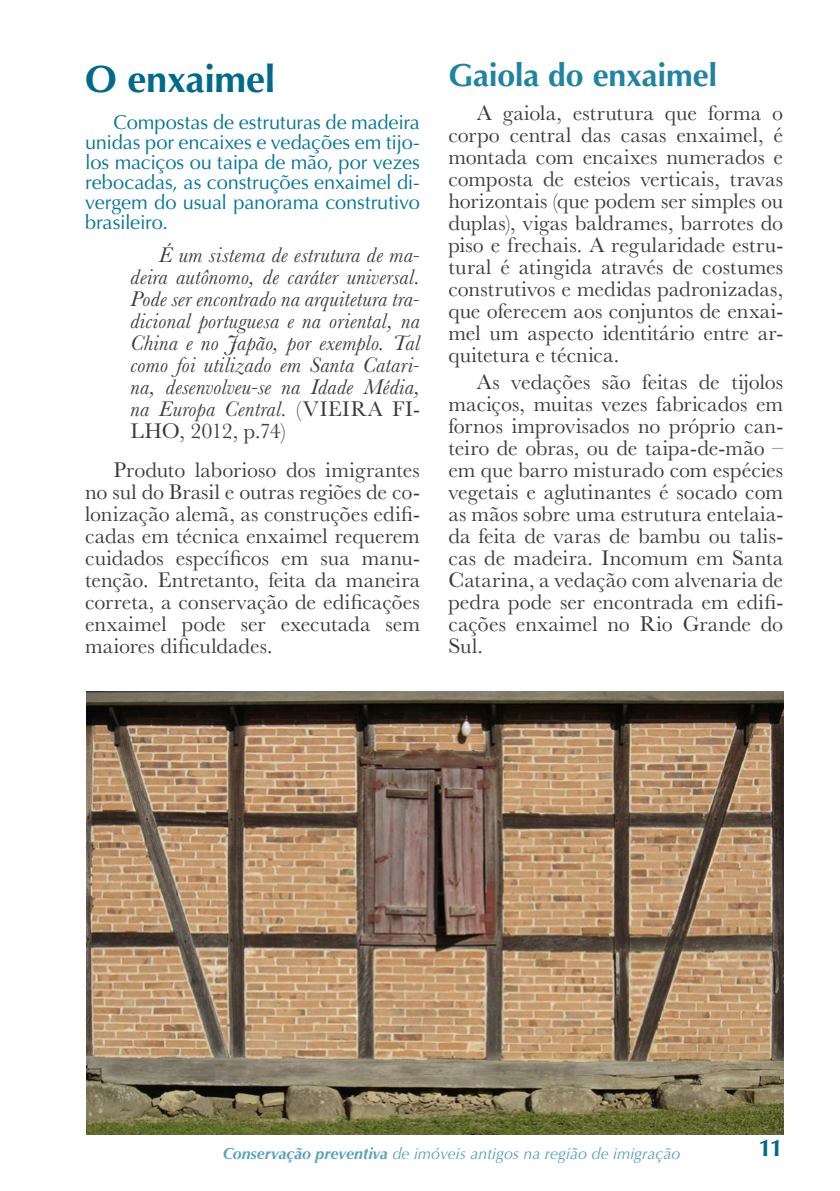
<style>
.page{position:relative;width:840px;height:1191px;background:#fff}
.page>*{position:absolute;margin:0;border:0;box-sizing:border-box;transform-origin:0 0}
.t1{font:700 38px "Optima";letter-spacing:-.01em;color:#00698c}
.t2{font:700 32px "Optima";letter-spacing:-.01em;color:#1f84a4}
.t3{font:700 24px "Optima";color:#00698c}
.t4{font:22px/22px "Baskerville";letter-spacing:.005em;color:#3c3c3b;text-align:justify}
.t5{font:italic 22px/22px "Baskerville";letter-spacing:.01em;color:#3c3c3b;text-align:justify}
.t6{font:20px/20px "Optima";letter-spacing:-.01em;color:#007698;text-align:justify}
.t7{font:italic 16px "Optima";color:#1f84a4}
.s1{font-style:normal}
.s2{font-weight:700}
</style>
<div class="page">
<img style="left:86px;top:692px;width:696px;height:442px">
<h1 class="t1" style="left:85px;top:57px;width:192px">O enxaimel</h1>
<p class="t6" style="left:85px;top:112px;width:336px;text-indent:28px">Compostas de estruturas de madeira unidas por encaixes e vedações em tijo&shy;los maciços ou taipa de mão, por vezes rebocadas, as construções enxaimel di&shy;vergem do usual panorama construtivo brasileiro.</p>
<p class="t5" style="left:130px;top:244px;width:291px;text-indent:28px">É um sistema de estrutura de ma&shy;deira autônomo, de caráter universal.<br>Pode ser encontrado na arquitetura tra&shy;dicional portuguesa e na oriental, na China e no Japão, por exemplo. Tal como foi utilizado em Santa Catari&shy;na, desenvolveu-se na Idade Média, na Europa Central. <span class="s1">(VIEIRA FI-LHO, 2012, p.74)</span></p>
<p class="t4" style="left:85px;top:459px;width:336px;text-indent:28px">Produto laborioso dos imigrantes no sul do Brasil e outras regiões de co&shy;lonização alemã, as construções edifi&shy;cadas em técnica enxaimel requerem cuidados específicos em sua manu&shy;tenção. Entretanto, feita da maneira correta, a conservação de edificações enxaimel pode ser executada sem maiores dificuldades.</p>
<h2 class="t2" style="left:448px;top:57px;width:270px">Gaiola do enxaimel</h2>
<p class="t4" style="left:448px;top:102px;width:336px;text-indent:28px">A gaiola, estrutura que forma o corpo central das casas enxaimel, é montada com encaixes numerados e composta de esteios verticais, travas horizontais (que podem ser simples ou duplas), vigas baldrames, barrotes do piso e frechais. A regularidade estru&shy;tural é atingida através de costumes construtivos e medidas padronizadas, que oferecem aos conjuntos de enxai&shy;mel um aspecto identitário entre ar&shy;quitetura e técnica.</p>
<p class="t4" style="left:448px;top:371px;width:336px;text-indent:28px">As vedações são feitas de tijolos maciços, muitas vezes fabricados em fornos improvisados no próprio can&shy;teiro de obras, ou de taipa-de-mão – em que barro misturado com espécies vegetais e aglutinantes é socado com as mãos sobre uma estrutura entelaia&shy;da feita de varas de bambu ou talis&shy;cas de madeira. Incomum em Santa Catarina, a vedação com alvenaria de pedra pode ser encontrada em edifi&shy;cações enxaimel no Rio Grande do Sul.</p>
<p class="t7" style="left:222px;top:1143px;width:459px"><span class="s2">Conservação preventiva</span> de imóveis antigos na região de imigração</p>
<p class="t3" style="left:758px;top:1134px;width:26px">11</p>
</div>
